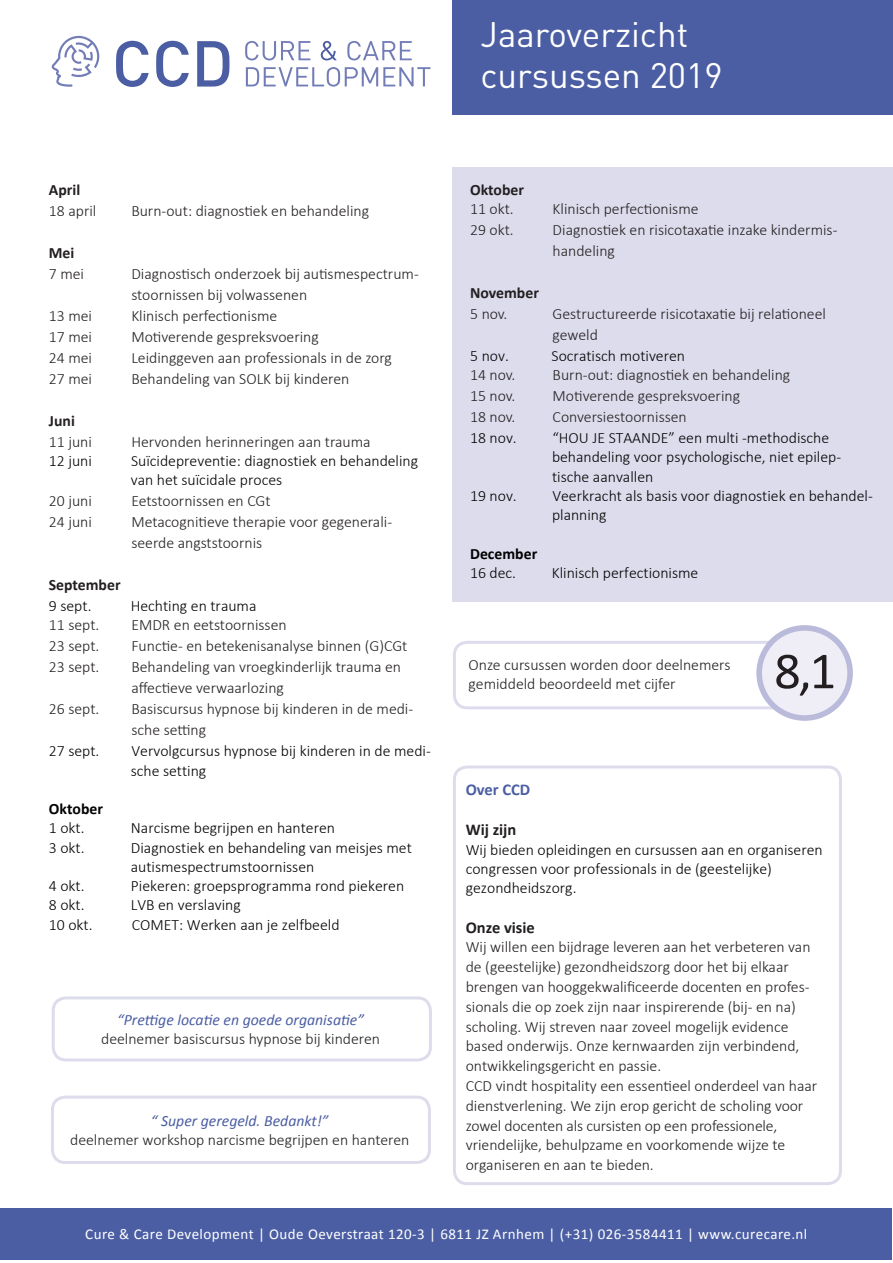
<style>
.page{position:relative;width:893px;height:1263px;background:#fff}
.page>*{position:absolute;margin:0;border:0;box-sizing:border-box;transform-origin:0 0}
.t1{font:52.35px "Calibri";color:#231f20}
.t2{font:34.95px/42px "DIN";color:#fff}
.t3{font:700 16.5px "Calibri";color:#231f20}
.t4{font:700 16.5px "Calibri";color:#4b5ea3}
.t5{font:300 15.75px/19.8px "Calibri";color:#231f20}
.t6{font:300 15.75px/19.2px "Calibri";color:#000}
.t7{font:italic 15.75px "Calibri";color:#4b5ea3}
.t8{font:700 15.75px "Calibri";color:#231f20}
.t9{font:700 15.75px "Calibri";color:#000}
.t10{font:15px "Calibri";letter-spacing:.03em;color:#fff}
</style>
<div class="page">
<div style="left:0;top:1208px;width:891px;height:51px;background:#4b5ea3"></div>
<div style="left:453px;top:0;width:440px;height:115px;background:#4b5ea3"></div>
<svg style="left:52px;top:36px;width:378px;height:51px"></svg>
<div style="left:453px;top:167px;width:440px;height:435px;background:#dddced"></div>
<div style="left:51px;top:1095px;width:380px;height:69px;border:3px solid #dddced;border-radius:13px"></div>
<div style="left:453px;top:765px;width:389px;height:420px;border:3px solid #dddced;border-radius:13px"></div>
<div style="left:52px;top:996px;width:380px;height:65px;border:3px solid #dddced;border-radius:13px"></div>
<div style="left:453px;top:641px;width:384px;height:68px;border:3px solid #dddced;border-radius:13px"></div>
<div style="left:759px;top:628px;width:91px;height:90px;background:#efedf6;border-radius:50%"></div>
<div style="left:756px;top:625px;width:97px;height:96px;border:6px solid #babbdb;border-radius:50%"></div>
<h2 class="t2" style="left:480px;top:12px;width:244px">Jaaroverzicht cursussen 2019</h2>
<p class="t8" style="left:49px;top:180px;width:33px">April</p>
<p class="t5" style="left:49px;top:200px;width:49px">18 april</p>
<p class="t5" style="left:131px;top:200px;width:239px">Burn-out: diagnostiek en behandeling</p>
<p class="t8" style="left:49px;top:243px;width:27px">Mei</p>
<p class="t5" style="left:49px;top:263px;width:37px">7 mei</p>
<p class="t5" style="left:131px;top:263px;width:289px;line-height:21px">Diagnostisch onderzoek bij autismespectrum&shy;stoornissen bij volwassenen</p>
<p class="t5" style="left:49px;top:305px;width:45px">13 mei</p>
<p class="t5" style="left:131px;top:305px;width:147px">Klinisch perfectionisme</p>
<p class="t5" style="left:49px;top:326px;width:45px">17 mei</p>
<p class="t5" style="left:131px;top:326px;width:189px">Motiverende gespreksvoering</p>
<p class="t5" style="left:49px;top:347px;width:45px">24 mei</p>
<p class="t5" style="left:131px;top:347px;width:262px">Leidinggeven aan professionals in de zorg</p>
<p class="t5" style="left:49px;top:368px;width:45px">27 mei</p>
<p class="t5" style="left:131px;top:368px;width:219px">Behandeling van SOLK bij kinderen</p>
<p class="t8" style="left:49px;top:411px;width:28px">Juni</p>
<p class="t5" style="left:49px;top:431px;width:45px">11 juni</p>
<p class="t5" style="left:131px;top:431px;width:241px">Hervonden herinneringen aan trauma</p>
<p class="t6" style="left:49px;top:451px;width:45px">12 juni</p>
<p class="t6" style="left:131px;top:451px;width:289px">Suïcidepreventie: diagnostiek en behandeling van het suïcidale proces</p>
<p class="t5" style="left:49px;top:491px;width:45px">20 juni</p>
<p class="t5" style="left:131px;top:491px;width:141px">Eetstoornissen en CGt</p>
<p class="t5" style="left:49px;top:512px;width:45px">24 juni</p>
<p class="t5" style="left:131px;top:511px;width:262px;line-height:21px">Metacognitieve therapie voor gegenerali&shy;seerde angststoornis</p>
<p class="t8" style="left:49px;top:575px;width:73px">September</p>
<p class="t6" style="left:49px;top:596px;width:44px">9 sept.</p>
<p class="t6" style="left:131px;top:596px;width:127px">Hechting en trauma</p>
<p class="t5" style="left:49px;top:615px;width:52px">11 sept.</p>
<p class="t5" style="left:131px;top:615px;width:157px">EMDR en eetstoornissen</p>
<p class="t5" style="left:49px;top:636px;width:52px">23 sept.</p>
<p class="t5" style="left:131px;top:636px;width:278px">Functie- en betekenisanalyse binnen (G)CGt</p>
<p class="t5" style="left:49px;top:657px;width:52px">23 sept.</p>
<p class="t5" style="left:131px;top:656px;width:271px;line-height:21px">Behandeling van vroegkinderlijk trauma en affectieve verwaarlozing</p>
<p class="t5" style="left:49px;top:699px;width:52px">26 sept.</p>
<p class="t5" style="left:131px;top:698px;width:283px;line-height:21px">Basiscursus hypnose bij kinderen in de medi&shy;sche setting</p>
<p class="t6" style="left:49px;top:741px;width:52px">27 sept.</p>
<p class="t6" style="left:131px;top:741px;width:302px">Vervolgcursus hypnose bij kinderen in de medi‐ sche setting</p>
<p class="t9" style="left:49px;top:798px;width:56px">Oktober</p>
<p class="t6" style="left:49px;top:818px;width:37px">1 okt.</p>
<p class="t6" style="left:131px;top:818px;width:206px">Narcisme begrijpen en hanteren</p>
<p class="t6" style="left:49px;top:837px;width:37px">3 okt.</p>
<p class="t6" style="left:131px;top:837px;width:283px">Diagnostiek en behandeling van meisjes met autismespectrumstoornissen</p>
<p class="t6" style="left:49px;top:876px;width:37px">4 okt.</p>
<p class="t6" style="left:131px;top:876px;width:275px">Piekeren: groepsprogramma rond piekeren</p>
<p class="t6" style="left:49px;top:895px;width:37px">8 okt.</p>
<p class="t6" style="left:131px;top:895px;width:111px">LVB en verslaving</p>
<p class="t6" style="left:49px;top:914px;width:45px">10 okt.</p>
<p class="t6" style="left:132px;top:914px;width:209px">COMET: Werken aan je zelfbeeld</p>
<p class="t7" style="left:117px;top:1010px;width:248px">“Prettige locatie en goede organisatie”</p>
<p class="t5" style="left:101px;top:1028px;width:280px">deelnemer basiscursus hypnose bij kinderen</p>
<p class="t7" style="left:151px;top:1111px;width:179px">“ Super geregeld. Bedankt!”</p>
<p class="t5" style="left:70px;top:1130px;width:341px">deelnemer workshop narcisme begrijpen en hanteren</p>
<p class="t8" style="left:470px;top:180px;width:55px">Oktober</p>
<p class="t5" style="left:470px;top:199px;width:45px">11 okt.</p>
<p class="t5" style="left:553px;top:199px;width:147px">Klinisch perfectionisme</p>
<p class="t5" style="left:470px;top:220px;width:45px">29 okt.</p>
<p class="t5" style="left:553px;top:219px;width:286px;line-height:21px">Diagnostiek en risicotaxatie inzake kindermis&shy;handeling</p>
<p class="t8" style="left:470px;top:283px;width:70px">November</p>
<p class="t5" style="left:470px;top:304px;width:39px">5 nov.</p>
<p class="t5" style="left:553px;top:303px;width:275px;line-height:21px">Gestructureerde risicotaxatie bij relationeel geweld</p>
<p class="t6" style="left:470px;top:346px;width:40px">5 nov.</p>
<p class="t6" style="left:552px;top:346px;width:135px">Socratisch motiveren</p>
<p class="t5" style="left:470px;top:365px;width:47px">14 nov.</p>
<p class="t5" style="left:553px;top:365px;width:239px">Burn-out: diagnostiek en behandeling</p>
<p class="t5" style="left:470px;top:386px;width:47px">15 nov.</p>
<p class="t5" style="left:553px;top:386px;width:189px">Motiverende gespreksvoering</p>
<p class="t5" style="left:470px;top:407px;width:47px">18 nov.</p>
<p class="t5" style="left:553px;top:407px;width:136px">Conversiestoornissen</p>
<p class="t6" style="left:470px;top:428px;width:48px">18 nov.</p>
<p class="t6" style="left:552px;top:428px;width:291px">“HOU JE STAANDE” een multi ‐methodische behandeling voor psychologische, niet epilep‐ tische aanvallen</p>
<p class="t6" style="left:470px;top:486px;width:48px">19 nov.</p>
<p class="t6" style="left:552px;top:486px;width:322px">Veerkracht als basis voor diagnostiek en behandel‐ planning</p>
<p class="t9" style="left:470px;top:542px;width:69px">December</p>
<p class="t6" style="left:470px;top:563px;width:48px">16 dec.</p>
<p class="t6" style="left:552px;top:563px;width:148px">Klinisch perfectionisme</p>
<p class="t5" style="left:469px;top:655px;width:263px;line-height:18.9px">Onze cursussen worden door deelnemers gemiddeld beoordeeld met cijfer</p>
<h1 class="t1" style="left:774px;top:638px;width:63px">8,1</h1>
<p class="t4" style="left:466px;top:779px;width:66px">Over CCD</p>
<p class="t3" style="left:466px;top:819px;width:52px">Wij zijn</p>
<p class="t6" style="left:466px;top:839px;width:358px">Wij bieden opleidingen en cursussen aan en organiseren congressen voor professionals in de (geestelijke) gezondheidszorg.</p>
<p class="t3" style="left:466px;top:917px;width:71px">Onze visie</p>
<p class="t5" style="left:466px;top:937px;width:353px">Wij willen een bijdrage leveren aan het verbeteren van de (geestelijke) gezondheidszorg door het bij elkaar brengen van hooggekwalificeerde docenten en profes&shy;sionals die op zoek zijn naar inspirerende (bij- en na) scholing. Wij streven naar zoveel mogelijk evidence based onderwijs. Onze kernwaarden zijn verbindend, ontwikkelingsgericht en passie.<br>CCD vindt hospitality een essentieel onderdeel van haar dienstverlening. We zijn erop gericht de scholing voor zowel docenten als cursisten op een professionele, vriendelijke, behulpzame en voorkomende wijze te organiseren en aan te bieden.</p>
<p class="t10" style="left:85px;top:1225px;width:724px">Cure &amp; Care Development | Oude Oeverstraat 120-3 | 6811 JZ Arnhem | (+31) 026-3584411 | www.curecare.nl</p>
</div>
